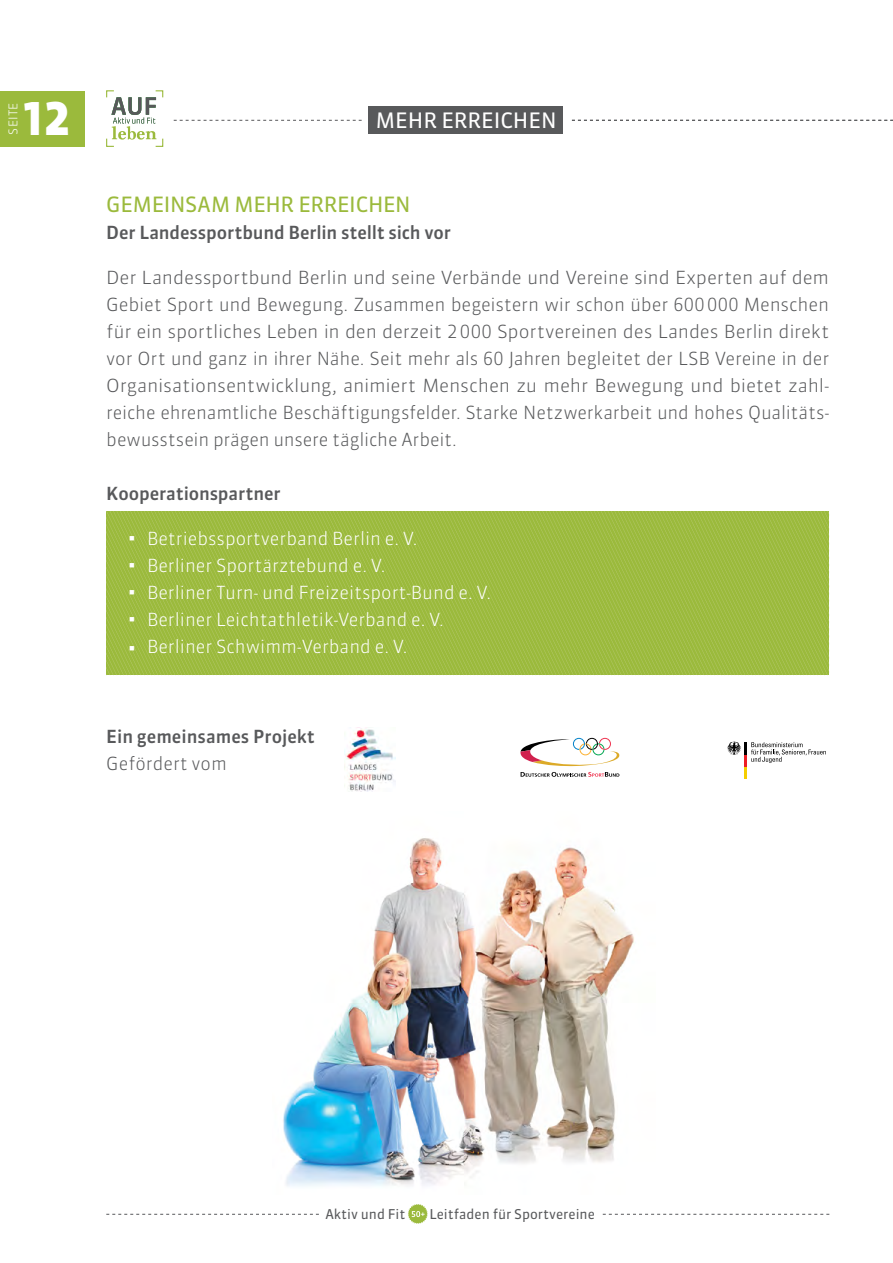
<style>
.page{position:relative;width:893px;height:1263px;background:#fff}
.page>*{position:absolute;margin:0;border:0;box-sizing:border-box;transform-origin:0 0}
.t1{font:900 45px "Sanuk LF";color:#fff}
.t2{font:21.15px "Sanuk";color:#fff}
.t3{font:21px "Sanuk TF";letter-spacing:-.015em;color:#9bba3c}
.t4{font:300 18px/27px "Sanuk TF";letter-spacing:-.005em;color:#58595b;text-align:justify;scale:1.04 1}
.t5{font:300 18px "Sanuk TF";color:#fff}
.t6{font:500 18px "Sanuk";letter-spacing:-.005em;color:#58595b}
.t7{font:500 18px "Sanuk LF";color:#58595b}
.t8{font:500 18px "Sanuk TF";letter-spacing:-.005em;color:#58595b}
.t9{font:300 18px "Sanuk TF";letter-spacing:-.005em;color:#58595b}
.t10{font:13.5px "Sanuk";color:#58595b}
.t11{font:300 12px "Sanuk TF";letter-spacing:.015em;color:#fff}
</style>
<div class="page">
<svg style="left:106px;top:90px;width:58px;height:57px"></svg>
<div style="left:0;top:91px;width:85px;height:55px;background:#9bba3c"></div>
<svg style="left:408px;top:1204px;width:20px;height:20px"></svg>
<svg style="left:106px;top:1214px;width:213px;height:1px"></svg>
<svg style="left:603px;top:1214px;width:226px;height:1px"></svg>
<img style="left:283px;top:838px;width:351px;height:349px">
<svg style="left:174px;top:120px;width:188px;height:1px"></svg>
<div style="left:369px;top:107px;width:194px;height:27px;background:#58595b"></div>
<svg style="left:106px;top:511px;width:723px;height:164px;background:#9ebb42"></svg>
<svg style="left:521px;top:772px;width:98px;height:5px"></svg>
<svg style="left:520px;top:738px;width:100px;height:28px"></svg>
<svg style="left:727px;top:742px;width:99px;height:37px"></svg>
<img style="left:344px;top:729px;width:51px;height:62px">
<svg style="left:572px;top:120px;width:321px;height:1px"></svg>
<h1 class="t1" style="left:23px;top:91px;width:50px">12</h1>
<p class="t11" style="left:6px;top:135px;width:33px;rotate:-90deg">SEITE</p>
<p class="t2" style="left:376px;top:107px;width:178px">Meh r erreich en</p>
<p class="t3" style="left:106px;top:191px;width:306px">GEMEINSAM MEHR ERREICHEN</p>
<p class="t6" style="left:106px;top:221px;width:346px">Der Landessportbund Berlin stellt sich vor</p>
<p class="t4" style="left:106px;top:264px;width:697px">Der Landessportbund Berlin und seine Verbände und Vereine sind Experten auf dem Gebiet Sport und Bewegung. Zusammen begeistern wir schon über 600000 Menschen für ein sportliches Leben in den derzeit 2000 Sportvereinen des Landes Berlin direkt vor Ort und ganz in ihrer Nähe. Seit mehr als 60 Jahren begleitet der LSB Vereine in der Organisationsentwicklung, animiert Menschen zu mehr Bewegung und bietet zahl&shy;reiche ehrenamtliche Beschäftigungsfelder. Starke Netzwerkarbeit und hohes Qualitäts&shy;bewusstsein prägen unsere tägliche Arbeit.</p>
<p class="t8" style="left:106px;top:482px;width:176px">Kooperationspartner</p>
<p class="t5" style="left:128px;top:527px;width:291px">• Betriebssportverband Berlin e. V.</p>
<p class="t5" style="left:128px;top:554px;width:259px">• Berliner Sportärztebund e. V.</p>
<p class="t5" style="left:128px;top:581px;width:365px">• Berliner Turn- und Freizeitsport-Bund e. V.</p>
<p class="t5" style="left:128px;top:608px;width:318px">• Berliner Leichtathletik-Verband e. V.</p>
<p class="t5" style="left:128px;top:635px;width:281px">• Berliner Schwimm-Verband e. V.</p>
<p class="t7" style="left:106px;top:725px;width:210px">Ein gemeinsames Projekt</p>
<p class="t9" style="left:106px;top:752px;width:122px">Gefördert vom</p>
<p class="t10" style="left:325px;top:1205px;width:82px">Aktiv und Fit</p>
<p class="t10" style="left:429px;top:1205px;width:167px">Leitfaden für Sportvereine</p>
</div>
